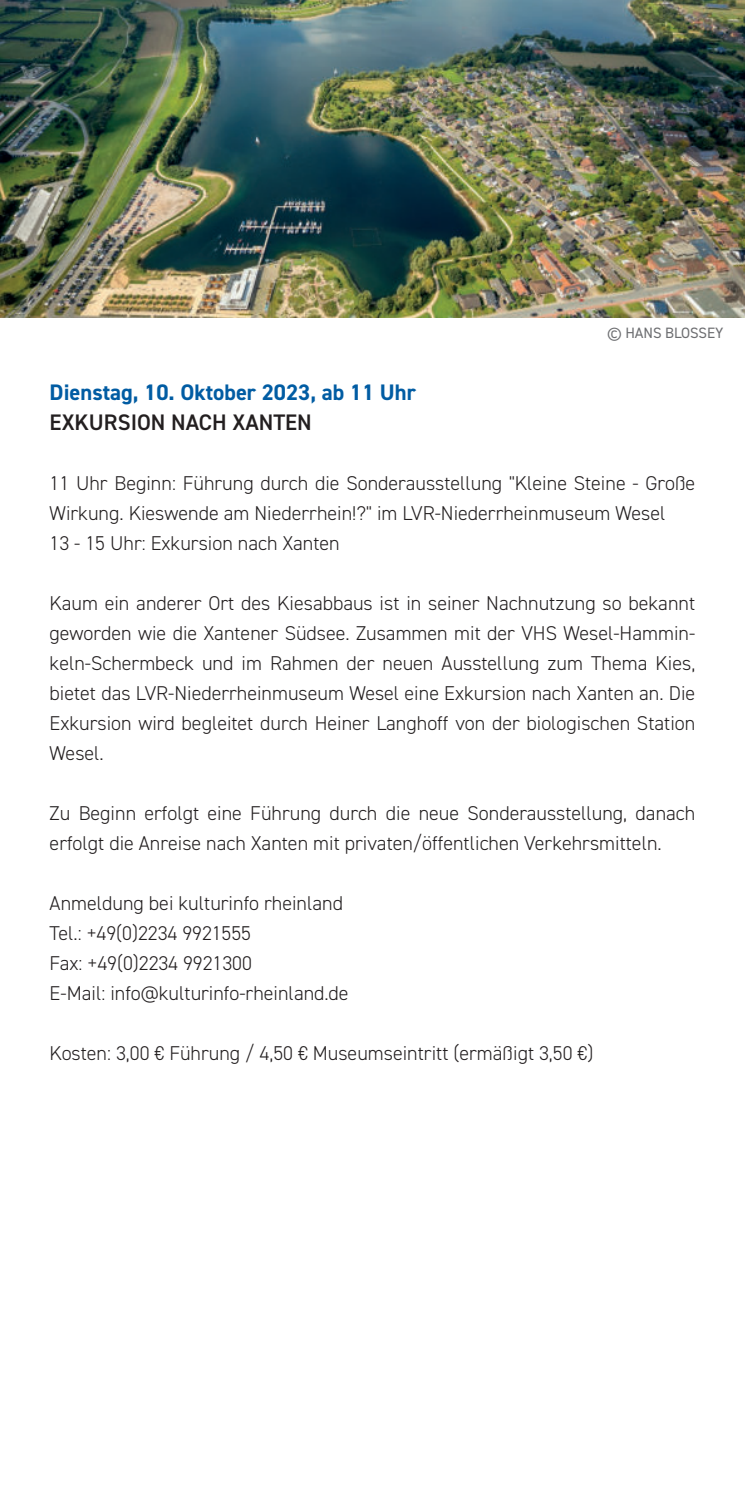
<style>
.page{position:relative;width:745px;height:1489px;background:#fff}
.page>*{position:absolute;margin:0;border:0;box-sizing:border-box;transform-origin:0 0}
.t1{font:700 22.5px "DIN2014";color:#015ca3}
.t2{font:600 22.5px "DIN2014";color:#231f20}
.t3{font:300 20px/30px "DIN2014";color:#231f20}
.t4{font:15px "DIN2014";letter-spacing:-.005em;color:#6d6e71}
</style>
<div class="page">
<img style="left:0;top:0;width:744px;height:317px">
<p class="t1" style="left:50px;top:384px;width:367px">Dienstag, 10. Oktober 2023, ab 11 Uhr</p>
<p class="t2" style="left:50px;top:409px;width:263px">EXKURSION NACH XANTEN</p>
<p class="t4" style="left:606px;top:327px;width:118px">© HANS BLOSSEY</p>
<p class="t3" style="left:50px;top:469px;width:646px">11 Uhr Beginn: Führung durch die Sonderausstellung "Kleine Steine - Große<br>Wirkung. Kieswende am Niederrhein!?" im LVR-Niederrheinmuseum Wesel<br>13 - 15 Uhr: Exkursion nach Xanten</p>
<p class="t3" style="left:50px;top:589px;width:646px;text-align:justify">Kaum ein anderer Ort des Kiesabbaus ist in seiner Nachnutzung so bekannt geworden wie die Xantener Südsee. Zusammen mit der VHS Wesel-Hammin&shy;keln-Schermbeck und im Rahmen der neuen Ausstellung zum Thema Kies, bietet das LVR-Niederrheinmuseum Wesel eine Exkursion nach Xanten an. Die Exkursion wird begleitet durch Heiner Langhoff von der biologischen Station Wesel.</p>
<p class="t3" style="left:50px;top:799px;width:646px">Zu Beginn erfolgt eine Führung durch die neue Sonderausstellung, danach erfolgt die Anreise nach Xanten mit privaten/öffentlichen Verkehrsmitteln.</p>
<p class="t3" style="left:50px;top:889px;width:300px">Anmeldung bei kulturinfo rheinland<br>Tel.: +49(0)2234 9921555<br>Fax: +49(0)2234 9921300<br>E-Mail: info@kulturinfo-rheinland.de</p>
<p class="t3" style="left:50px;top:1039px;width:545px">Kosten: 3,00 € Führung / 4,50 € Museumseintritt (ermäßigt 3,50 €)</p>
</div>
